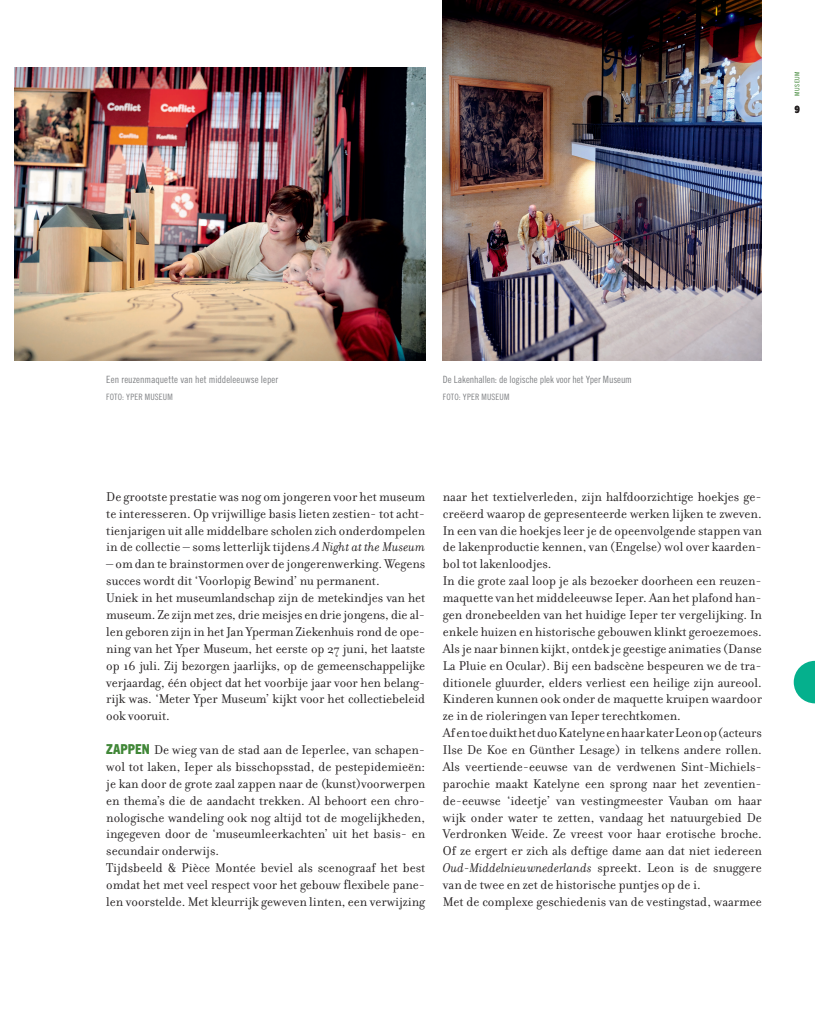
<style>
.page{position:relative;width:815px;height:1028px;background:#fff}
.page>*{position:absolute;margin:0;border:0;box-sizing:border-box;transform-origin:0 0}
.t1{font:13.75px/16.9px "Filosofia OT";color:#231f20}
.t2{font:10px "Trade Gothic LT Std Cn 18";color:#808285}
.t3{font:800 condensed 10px "Trade Gothic Next LT Pro";color:#231f20}
.t4{font:8.75px "Trade Gothic LT Std Cn 18";letter-spacing:.02em;color:#808285}
.t5{font:condensed 6.5px "Trade Gothic Next LT Pro";letter-spacing:.08em;color:#418738}
.s1{font-style:italic}
.s2{font-family:"Trade Gothic Next LT Pro";font-weight:800;font-stretch:condensed;color:#418738}
</style>
<div class="page">
<svg style="left:794px;top:661px;width:21px;height:42px"></svg>
<img style="left:15px;top:67px;width:410px;height:293px">
<img style="left:443px;top:0;width:319px;height:360px">
<p class="t5" style="left:793px;top:96px;width:26px;rotate:-90deg">MUSEUM</p>
<p class="t3" style="left:795px;top:102px;width:6px">9</p>
<p class="t2" style="left:106px;top:373px;width:174px">Een reuzenmaquette van het middeleeuwse Ieper</p>
<p class="t4" style="left:106px;top:391px;width:68px">FOTO: YPER MUSEUM</p>
<p class="t2" style="left:443px;top:373px;width:191px">De Lakenhallen: de logische plek voor het Yper Museum</p>
<p class="t4" style="left:443px;top:391px;width:68px">FOTO: YPER MUSEUM</p>
<p class="t1" style="left:106px;top:488px;width:320px;text-align:justify">De grootste prestatie was nog om jongeren voor het museum te interesseren. Op vrijwillige basis lieten zestien- tot acht&shy;tienjarigen uit alle middelbare scholen zich onderdompelen in de collectie – soms letterlijk tijdens <span class="s1">A Night at the Museum</span></p>
<p class="t1" style="left:106px;top:556px;width:320px">– om dan te brainstormen over de jongerenwerking. Wegens succes wordt dit ‘Voorlopig Bewind’ nu permanent.<br>Uniek in het museumlandschap zijn de metekindjes van het museum. Ze zijn met zes, drie meisjes en drie jongens, die al&shy;len geboren zijn in het Jan Yperman Ziekenhuis rond de ope&shy;ning van het Yper Museum, het eerste op 27 juni, het laatste op 16 juli. Zij bezorgen jaarlijks, op de gemeenschappelijke verjaardag, één object dat het voorbije jaar voor hen belang&shy;rijk was. ‘Meter Yper Museum’ kijkt voor het collectiebeleid ook vooruit.</p>
<p class="t1" style="left:106px;top:741px;width:320px"><span class="s2">ZAPPEN</span> De wieg van de stad aan de Ieperlee, van schapen&shy;wol tot laken, Ieper als bisschopsstad, de pestepidemieën: je kan door de grote zaal zappen naar de (kunst)voorwerpen en thema’s die de aandacht trekken. Al behoort een chro&shy;nologische wandeling ook nog altijd tot de mogelijkheden, ingegeven door de ‘museumleerkachten’ uit het basis- en secundair onderwijs.<br>Tijdsbeeld &amp; Pièce Montée beviel als scenograaf het best omdat het met veel respect voor het gebouw flexibele pane&shy;len voorstelde. Met kleurrijk geweven linten, een verwijzing</p>
<p class="t1" style="left:443px;top:488px;width:320px">naar het textielverleden, zijn halfdoorzichtige hoekjes ge&shy;creëerd waarop de gepresenteerde werken lijken te zweven.<br>In een van die hoekjes leer je de opeenvolgende stappen van de lakenproductie kennen, van (Engelse) wol over kaarden&shy;bol tot lakenloodjes.<br>In die grote zaal loop je als bezoeker doorheen een reuzen&shy;maquette van het middeleeuwse Ieper. Aan het plafond han&shy;gen dronebeelden van het huidige Ieper ter vergelijking. In enkele huizen en historische gebouwen klinkt geroezemoes.<br>Als je naar binnen kijkt, ontdek je geestige animaties (Danse La Pluie en Ocular). Bij een badscène bespeuren we de tra&shy;ditionele gluurder, elders verliest een heilige zijn aureool.<br>Kinderen kunnen ook onder de maquette kruipen waardoor ze in de rioleringen van Ieper terechtkomen.<br>Af en toe duikt het duo Katelyne en haar kater Leon op (acteurs Ilse De Koe en Günther Lesage) in telkens andere rollen.<br>Als veertiende-eeuwse van de verdwenen Sint-Michiels&shy;parochie maakt Katelyne een sprong naar het zeventien&shy;de-eeuwse ‘ideetje’ van vestingmeester Vauban om haar wijk onder water te zetten, vandaag het natuurgebied De Verdronken Weide. Ze vreest voor haar erotische broche.<br>Of ze ergert er zich als deftige dame aan dat niet iedereen <span class="s1">Oud-Middelnieuwnederlands</span> spreekt. Leon is de snuggere van de twee en zet de historische puntjes op de i.<br>Met de complexe geschiedenis van de vestingstad, waarmee</p>
</div>
